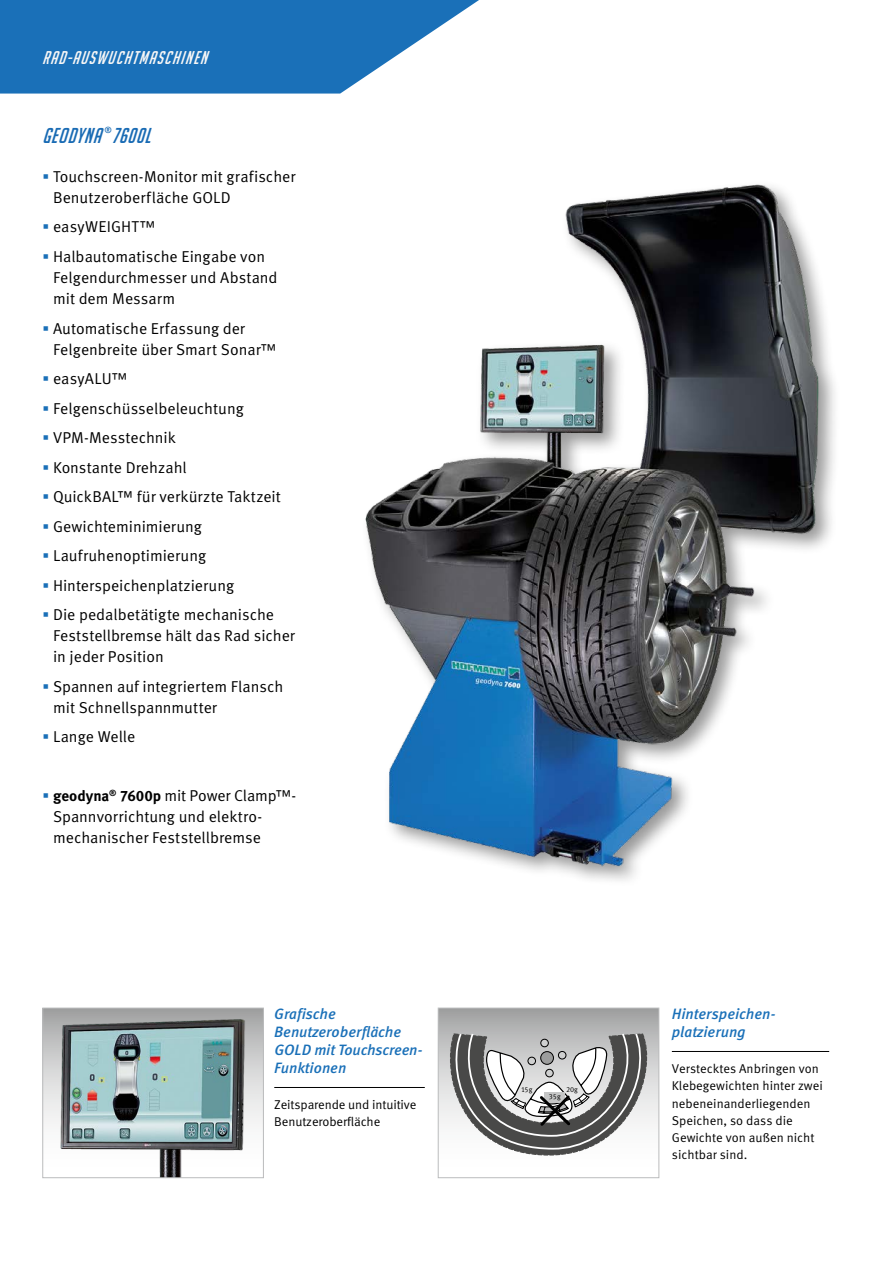
<style>
.page{position:relative;width:893px;height:1263px;background:#fff}
.page>*{position:absolute;margin:0;border:0;box-sizing:border-box;transform-origin:0 0}
.t1{font:italic 21px "Big Noodle Titling";color:#196bb4}
.t2{font:italic 18px "Big Noodle Titling";color:#f6f6f6}
.t3{font:15.75px/21px "Meta Pro";color:#000}
.t4{font:italic 500 15px/18px "Meta Pro";color:#1a70b8}
.t5{font:12.75px/17.2px "Meta Pro";color:#000}
.t6{font:500 8.7px "Meta Pro";color:#196bb4}
.t7{font:7.2px "Meta Pro";color:#000}
.s1{color:#1a70b8}
.s2{font-weight:700;font-size:15px}
</style>
<div class="page">
<svg style="left:0;top:0;width:479px;height:94px;background:#3c85c2"></svg>
<hr style="left:672px;top:1051px;width:157px;height:1px;background:#000">
<hr style="left:274px;top:1087px;width:151px;height:1px;background:#000">
<img style="left:365px;top:184px;width:465px;height:694px">
<img style="left:45px;top:1010px;width:217px;height:166px">
<div style="left:43px;top:1008px;width:221px;height:170px;border:1px solid #bbbcbd"></div>
<svg style="left:440px;top:1010px;width:217px;height:146px;background:#bebfbf"></svg>
<svg style="left:450px;top:1033px;width:197px;height:122px"></svg>
<div style="left:438px;top:1008px;width:221px;height:170px;border:1px solid #bbbcbd"></div>
<p class="t2" style="left:43px;top:48px;width:171px">RAD-AUSWUCHTMASCHINEN</p>
<p class="t6" style="left:104px;top:125px;width:9px">®</p>
<p class="t3" style="left:53px;top:166px;width:244px;text-indent:-10px"><span class="s1">▪</span> Touchscreen-Monitor mit grafischer<br>Benutzeroberfläche GOLD</p>
<p class="t3" style="left:43px;top:217px;width:114px"><span class="s1">▪</span> easyWEIGHT™</p>
<p class="t3" style="left:53px;top:246px;width:226px;text-indent:-10px"><span class="s1">▪</span> Halbautomatische Eingabe von<br>Felgendurchmesser und Abstand mit dem Messarm</p>
<p class="t3" style="left:53px;top:318px;width:225px;text-indent:-10px"><span class="s1">▪</span> Automatische Erfassung der<br>Felgenbreite über Smart Sonar™</p>
<p class="t3" style="left:43px;top:369px;width:86px"><span class="s1">▪</span> easyALU™</p>
<p class="t3" style="left:43px;top:398px;width:203px"><span class="s1">▪</span> Felgenschüsselbeleuchtung</p>
<p class="t3" style="left:43px;top:428px;width:135px"><span class="s1">▪</span> VPM-Messtechnik</p>
<p class="t3" style="left:43px;top:457px;width:146px"><span class="s1">▪</span> Konstante Drehzahl</p>
<p class="t3" style="left:43px;top:487px;width:240px"><span class="s1">▪</span> QuickBAL™ für verkürzte Taktzeit</p>
<p class="t3" style="left:43px;top:516px;width:161px"><span class="s1">▪</span> Gewichteminimierung</p>
<p class="t3" style="left:43px;top:546px;width:165px"><span class="s1">▪</span> Laufruhenoptimierung</p>
<p class="t3" style="left:43px;top:575px;width:193px"><span class="s1">▪</span> Hinterspeichenplatzierung</p>
<p class="t3" style="left:53px;top:605px;width:244px;text-indent:-10px"><span class="s1">▪</span> Die pedalbetätigte mechanische<br>Feststellbremse hält das Rad sicher in jeder Position</p>
<p class="t3" style="left:53px;top:676px;width:232px;text-indent:-10px"><span class="s1">▪</span> Spannen auf integriertem Flansch mit Schnellspannmutter</p>
<p class="t3" style="left:43px;top:727px;width:94px"><span class="s1">▪</span> Lange Welle</p>
<h1 class="t1" style="left:43px;top:124px;width:115px">GEODYNA 7600L</h1>
<p class="t3" style="left:53px;top:786px;width:245px;text-indent:-10px"><span class="s1">▪</span> <span class="s2">geodyna</span><sup>®</sup> <span class="s2">7600p</span> mit Power Clamp™-<br>Spannvorrichtung und elektro&shy;mechanischer Feststellbremse</p>
<p class="t4" style="left:274px;top:1005px;width:150px">Grafische<br>Benutzeroberfläche<br>GOLD mit Touchscreen-<br>Funktionen</p>
<p class="t5" style="left:274px;top:1096px;width:144px">Zeitsparende und intuitive<br>Benutzeroberfläche</p>
<p class="t7" style="left:521px;top:1085px;width:13px">15g</p>
<p class="t7" style="left:566px;top:1084px;width:13px">20g</p>
<p class="t7" style="left:549px;top:1092px;width:13px">35g</p>
<p class="t4" style="left:672px;top:1005px;width:105px">Hinterspeichen&shy;platzierung</p>
<p class="t5" style="left:672px;top:1060px;width:152px">Verstecktes Anbringen von<br>Klebegewichten hinter zwei nebeneinanderliegenden<br>Speichen, so dass die<br>Gewichte von außen nicht sichtbar sind.</p>
</div>
